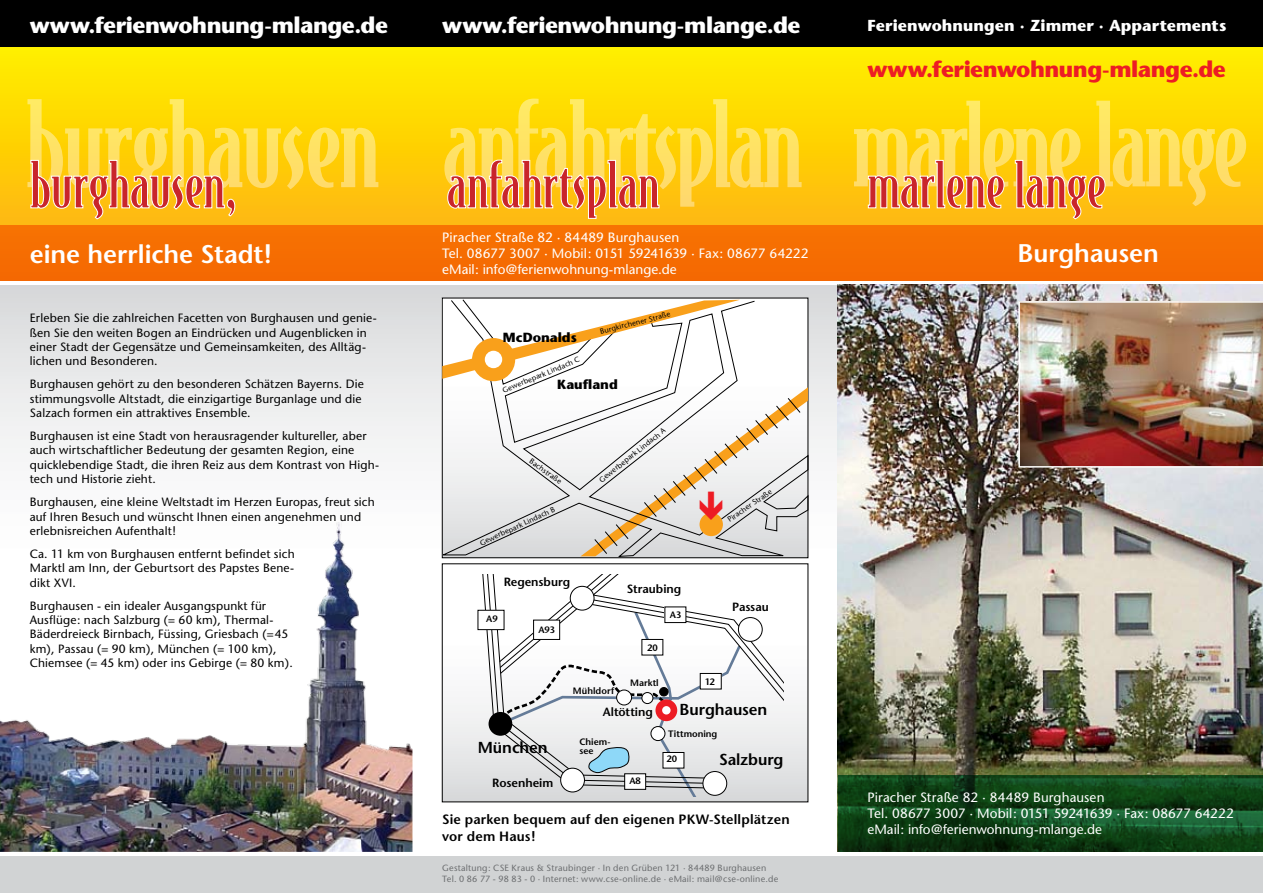
<style>
.page{position:relative;width:1263px;height:893px;background:#fff}
.page>*{position:absolute;margin:0;border:0;box-sizing:border-box;transform-origin:0 0}
.t1{font:600 25.5px "Stone Sans";color:#fff}
.t2{font:700 22.5px "Stone Sans";letter-spacing:-.025em;color:#fff}
.t3{font:700 22.5px "Stone Sans";letter-spacing:-.025em;color:#ed1c24}
.t4{font:700 15.9px "Stone Sans";letter-spacing:.005em;color:#fff}
.t5{font:600 15.9px "Stone Sans";letter-spacing:-.005em;color:#000}
.t6{font:13.5px/16.2px "Stone Sans";color:#fff}
.t7{font:600 13.5px/16.2px "Stone Sans";letter-spacing:.015em;color:#000}
.t8{font:700 13.2px "Stone Sans";color:#000}
.t9{font:12px/14.4px "Stone Sans";letter-spacing:.015em;color:#000}
.t10{font:600 11.85px "Stone Sans";color:#000}
.t11{font:600 9.3px/8.6px "Stone Sans";color:#000}
.t12{font:9px/10.8px "Stone Sans";letter-spacing:.02em;color:#6d6f71}
.t13{font:7.5px "Stone Sans";color:#000}
</style>
<div class="page">
<div style="left:0;top:285px;width:838px;height:398px;background:linear-gradient(to bottom,#e0e1e2,#fff)"></div>
<svg style="left:0;top:47px;width:1263px;height:178px;background:#fede02"></svg>
<div style="left:0;top:0;width:1263px;height:47px;background:#000"></div>
<div style="left:0;top:856px;width:1263px;height:37px;background:#d1d3d4"></div>
<div style="left:0;top:225px;width:1263px;height:56px;background:#f66d02"></div>
<img style="left:838px;top:285px;width:425px;height:490px">
<img style="left:0;top:522px;width:412px;height:330px">
<img style="left:1018px;top:301px;width:245px;height:167px">
<svg style="left:838px;top:775px;width:425px;height:77px;background:#104419"></svg>
<div style="left:442px;top:564px;width:366px;height:238px;background:linear-gradient(to bottom,#fff,#dfe1e2)"></div>
<svg style="left:497px;top:716px;width:246px;height:81px;background:#dedfe0"></svg>
<svg style="left:481px;top:575px;width:236px;height:214px"></svg>
<div style="left:488px;top:712px;width:24px;height:24px;background:#000;border-radius:50%"></div>
<div style="left:561px;top:768px;width:23px;height:24px;background:#fff;border-radius:50%"></div>
<div style="left:560px;top:768px;width:25px;height:24px;border:1px solid #000;border-radius:50%"></div>
<div style="left:703px;top:771px;width:24px;height:24px;background:#fff;border-radius:50%"></div>
<div style="left:703px;top:771px;width:24px;height:25px;border:1px solid #000;border-radius:50%"></div>
<svg style="left:499px;top:575px;width:285px;height:141px"></svg>
<div style="left:617px;top:690px;width:15px;height:15px;background:#fff;border-radius:50%"></div>
<div style="left:616px;top:690px;width:16px;height:15px;border:1px solid #000;border-radius:50%"></div>
<div style="left:655px;top:699px;width:22px;height:22px;background:#ed1c24;border-radius:50%"></div>
<div style="left:651px;top:726px;width:14px;height:15px;background:#fff;border-radius:50%"></div>
<div style="left:651px;top:726px;width:14px;height:15px;border:1px solid #000;border-radius:50%"></div>
<div style="left:642px;top:692px;width:11px;height:11px;background:#fff;border-radius:50%"></div>
<div style="left:641px;top:692px;width:12px;height:12px;border:1px solid #000;border-radius:50%"></div>
<div style="left:660px;top:687px;width:8px;height:9px;background:#000;border-radius:50%"></div>
<div style="left:660px;top:687px;width:8px;height:9px;border:1px solid #000;border-radius:50%"></div>
<svg style="left:588px;top:746px;width:42px;height:27px"></svg>
<div style="left:534px;top:620px;width:26px;height:19px;background:#fff"></div>
<div style="left:533px;top:620px;width:27px;height:20px;border:1px solid #000"></div>
<div style="left:642px;top:639px;width:21px;height:16px;background:#fff"></div>
<div style="left:641px;top:639px;width:22px;height:16px;border:1px solid #000"></div>
<div style="left:665px;top:607px;width:21px;height:16px;background:#fff"></div>
<div style="left:664px;top:607px;width:22px;height:16px;border:1px solid #000"></div>
<div style="left:700px;top:673px;width:21px;height:16px;background:#fff"></div>
<div style="left:700px;top:673px;width:22px;height:16px;border:1px solid #000"></div>
<div style="left:625px;top:774px;width:21px;height:15px;background:#fff"></div>
<div style="left:624px;top:773px;width:22px;height:17px;border:1px solid #000"></div>
<div style="left:663px;top:752px;width:21px;height:16px;background:#fff"></div>
<div style="left:663px;top:752px;width:21px;height:16px;border:1px solid #000"></div>
<div style="left:478px;top:610px;width:26px;height:20px;background:#fff"></div>
<div style="left:478px;top:610px;width:26px;height:20px;border:1px solid #000"></div>
<div style="left:570px;top:586px;width:24px;height:24px;background:#fff;border-radius:50%"></div>
<div style="left:570px;top:586px;width:24px;height:24px;border:1px solid #000;border-radius:50%"></div>
<div style="left:662px;top:706px;width:9px;height:8px;background:#fff;border-radius:50%"></div>
<svg style="left:854px;top:101px;width:392px;height:119px;background:#fac72c"></svg>
<svg style="left:444px;top:99px;width:358px;height:120px;background:#fac82f"></svg>
<svg style="left:27px;top:99px;width:351px;height:121px;background:#fac82a"></svg>
<svg style="left:442px;top:297px;width:366px;height:259px"></svg>
<h2 class="t2" style="left:30px;top:12px;width:360px">www.ferienwohnung-mlange.de</h2>
<h2 class="t2" style="left:442px;top:12px;width:360px">www.ferienwohnung-mlange.de</h2>
<h1 class="t1" style="left:30px;top:239px;width:244px">eine herrliche Stadt!</h1>
<p class="t9" style="left:30px;top:311px;width:348px">Erleben Sie die zahlreichen Facetten von Burghausen und genie&shy;ßen Sie den weiten Bogen an Eindrücken und Augenblicken in einer Stadt der Gegensätze und Gemeinsamkeiten, des Alltäg&shy;lichen und Besonderen.</p>
<p class="t9" style="left:30px;top:377px;width:336px">Burghausen gehört zu den besonderen Schätzen Bayerns. Die stimmungsvolle Altstadt, die einzigartige Burganlage und die<br>Salzach formen ein attraktives Ensemble.</p>
<p class="t9" style="left:30px;top:429px;width:351px">Burghausen ist eine Stadt von herausragender kultureller, aber auch wirtschaftlicher Bedeutung der gesamten Region, eine quicklebendige Stadt, die ihren Reiz aus dem Kontrast von High&shy;tech und Historie zieht.</p>
<p class="t9" style="left:30px;top:495px;width:347px">Burghausen, eine kleine Weltstadt im Herzen Europas, freut sich auf Ihren Besuch und wünscht Ihnen einen angenehmen und erlebnisreichen Aufenthalt!</p>
<p class="t9" style="left:30px;top:546px;width:266px;text-align:justify">Ca. 11 km von Burghausen entfernt befindet sich Marktl am Inn, der Geburtsort des Papstes Bene&shy;dikt XVI.</p>
<p class="t9" style="left:30px;top:598px;width:265px">Burghausen - ein idealer Ausgangspunkt für Ausflüge: nach Salzburg (= 60 km), Thermal-Bäderdreieck Birnbach, Füssing, Griesbach (=45 km), Passau (= 90 km), München (= 100 km), Chiemsee (= 45 km) oder ins Gebirge (= 80 km).</p>
<p class="t6" style="left:442px;top:229px;width:368px">Piracher Straße 82 · 84489 Burghausen<br>Tel. 08677 3007 · Mobil: 0151 59241639 · Fax: 08677 64222 eMail: info@ferienwohnung-mlange.de</p>
<p class="t13" style="left:599px;top:327px;width:74px;rotate:-14deg">Burgkirchener Straße</p>
<p class="t8" style="left:503px;top:329px;width:75px">McDonalds</p>
<p class="t13" style="left:501px;top:386px;width:84px;rotate:-22deg">Gewerbepark Lindach C</p>
<p class="t8" style="left:557px;top:376px;width:62px">Kaufland</p>
<p class="t13" style="left:533px;top:456px;width:39px;rotate:36deg">Bachstraße</p>
<p class="t13" style="left:478px;top:539px;width:83px;rotate:-25deg">Gewerbepark Lindach B</p>
<p class="t10" style="left:504px;top:574px;width:68px">Regensburg</p>
<p class="t11" style="left:486px;top:615px;width:13px">A9</p>
<p class="t11" style="left:538px;top:625px;width:18px">A93</p>
<p class="t13" style="left:597px;top:477px;width:84px;rotate:-38deg">Gewerbepark Lindach A</p>
<p class="t10" style="left:627px;top:582px;width:56px">Straubing</p>
<p class="t11" style="left:647px;top:643px;width:12px">20</p>
<p class="t11" style="left:670px;top:610px;width:13px">A3</p>
<p class="t11" style="left:573px;top:686px;width:43px">Mühldorf</p>
<p class="t11" style="left:630px;top:679px;width:30px">Marktl</p>
<p class="t13" style="left:726px;top:517px;width:53px;rotate:-35deg">Piracher Straße</p>
<p class="t10" style="left:732px;top:600px;width:38px">Passau</p>
<p class="t11" style="left:705px;top:677px;width:12px">12</p>
<h3 class="t5" style="left:478px;top:738px;width:72px">München</h3>
<p class="t10" style="left:492px;top:776px;width:63px">Rosenheim</p>
<p class="t10" style="left:603px;top:705px;width:52px">Altötting</p>
<h3 class="t5" style="left:680px;top:700px;width:89px">Burghausen</h3>
<p class="t11" style="left:579px;top:738px;width:33px">Chiem&shy;see</p>
<p class="t11" style="left:629px;top:776px;width:13px">A8</p>
<p class="t11" style="left:668px;top:729px;width:51px">Tittmoning</p>
<p class="t11" style="left:666px;top:754px;width:12px">20</p>
<h3 class="t5" style="left:719px;top:750px;width:66px">Salzburg</h3>
<p class="t7" style="left:442px;top:812px;width:349px">Sie parken bequem auf den eigenen PKW-Stellplätzen vor dem Haus!</p>
<p class="t12" style="left:442px;top:862px;width:337px">Gestaltung: CSE Kraus &amp; Straubinger · In den Grüben 121 · 84489 Burghausen<br>Tel. 0 86 77 - 98 83 - 0 · Internet: www.cse-online.de · eMail: mail@cse-online.de</p>
<h3 class="t4" style="left:867px;top:16px;width:360px">Ferienwohnungen · Zimmer · Appartements</h3>
<h2 class="t3" style="left:867px;top:56px;width:360px">www.ferienwohnung-mlange.de</h2>
<h1 class="t1" style="left:1017px;top:237px;width:143px">Burghausen</h1>
<p class="t6" style="left:867px;top:789px;width:368px">Piracher Straße 82 · 84489 Burghausen<br>Tel. 08677 3007 · Mobil: 0151 59241639 · Fax: 08677 64222 eMail: info@ferienwohnung-mlange.de</p>
</div>
